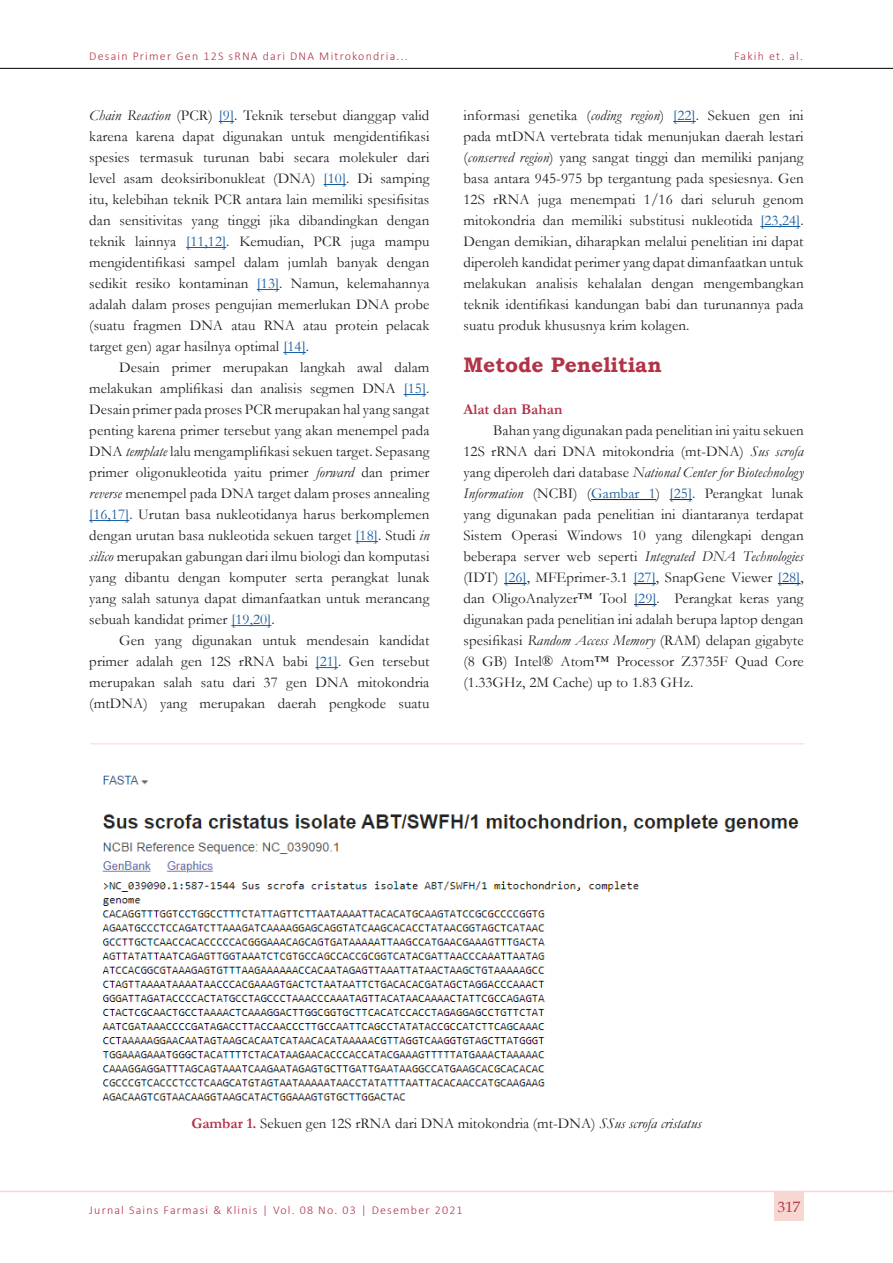
<style>
.page{position:relative;width:893px;height:1263px;background:#fff}
.page>*{position:absolute;margin:0;border:0;box-sizing:border-box;transform-origin:0 0}
.t1{font:700 21px "Bookman Old Style";color:#b23247}
.t2{font:15px/21px "Garamond";letter-spacing:.005em;color:#231f20;text-align:justify}
.t3{font:700 15px "Garamond";letter-spacing:.005em;color:#b23247}
.t4{font:15px "Book Antiqua";color:#b23247}
.t5{font:300 12px "Calibri";letter-spacing:.1em;color:#b23247}
.s1{font-style:italic}
.s2{color:#175d9e}
.s3{font-weight:700;color:#b23247}
</style>
<div class="page">
<hr style="left:0;top:1191px;width:893px;height:1px;background:#f8d6d2">
<div style="left:774px;top:1191px;width:30px;height:30px;background:#f8d6d2"></div>
<svg style="left:219px;top:121px;width:15px;height:1px"></svg>
<svg style="left:324px;top:184px;width:22px;height:1px"></svg>
<hr style="left:186px;top:247px;width:40px;height:1px;background:#175d9e">
<svg style="left:257px;top:289px;width:22px;height:1px"></svg>
<svg style="left:283px;top:352px;width:23px;height:1px"></svg>
<svg style="left:404px;top:394px;width:22px;height:1px"></svg>
<hr style="left:89px;top:520px;width:40px;height:1px;background:#175d9e">
<svg style="left:355px;top:541px;width:23px;height:1px"></svg>
<hr style="left:231px;top:625px;width:40px;height:1px;background:#175d9e">
<svg style="left:316px;top:667px;width:22px;height:1px"></svg>
<svg style="left:673px;top:121px;width:23px;height:1px"></svg>
<hr style="left:760px;top:226px;width:40px;height:1px;background:#175d9e">
<hr style="left:591px;top:499px;width:65px;height:1px;background:#231f20">
<svg style="left:670px;top:499px;width:22px;height:1px"></svg>
<svg style="left:504px;top:583px;width:23px;height:1px"></svg>
<svg style="left:633px;top:583px;width:23px;height:1px"></svg>
<svg style="left:778px;top:583px;width:22px;height:1px"></svg>
<svg style="left:634px;top:604px;width:23px;height:1px"></svg>
<hr style="left:0;top:68px;width:893px;height:1px;background:#231f20">
<img style="left:102px;top:775px;width:697px;height:326px">
<hr style="left:90px;top:743px;width:714px;height:1px;background:#f8d6d2">
<p class="t5" style="left:89px;top:49px;width:320px">Desain Primer Gen 12S sRNA dari DNA Mitrokondria...</p>
<p class="t5" style="left:734px;top:49px;width:70px">Fakih et. al.</p>
<p class="t2" style="left:89px;top:105px;width:342px"><span class="s1">Chain Reaction</span> (PCR) <span class="s2">[9]</span>. Teknik tersebut dianggap valid karena karena dapat digunakan untuk mengidentifikasi spesies termasuk turunan babi secara molekuler dari level asam deoksiribonukleat (DNA) <span class="s2">[10]</span>. Di samping itu, kelebihan teknik PCR antara lain memiliki spesifisitas dan sensitivitas yang tinggi jika dibandingkan dengan teknik lainnya <span class="s2">[11,12]</span>. Kemudian, PCR juga mampu mengidentifikasi sampel dalam jumlah banyak dengan sedikit resiko kontaminan <span class="s2">[13]</span>. Namun, kelemahannya adalah dalam proses pengujian memerlukan DNA probe (suatu fragmen DNA atau RNA atau protein pelacak target gen) agar hasilnya optimal <span class="s2">[14]</span>.</p>
<p class="t2" style="left:89px;top:357px;width:342px;text-indent:30px">Desain primer merupakan langkah awal dalam melakukan amplifikasi dan analisis segmen DNA <span class="s2">[15]</span>.<br>Desain primer pada proses PCR merupakan hal yang sangat penting karena primer tersebut yang akan menempel pada DNA <span class="s1">template</span> lalu mengamplifikasi sekuen target. Sepasang primer oligonukleotida yaitu primer <span class="s1">forward</span> dan primer <span class="s1">reverse</span> menempel pada DNA target dalam proses annealing <span class="s2">[16,17]</span>. Urutan basa nukleotidanya harus berkomplemen dengan urutan basa nukleotida sekuen target <span class="s2">[18]</span>. Studi <span class="s1">in silico</span> merupakan gabungan dari ilmu biologi dan komputasi yang dibantu dengan komputer serta perangkat lunak yang salah satunya dapat dimanfaatkan untuk merancang sebuah kandidat primer <span class="s2">[19,20]</span>.</p>
<p class="t2" style="left:89px;top:630px;width:342px;text-indent:30px">Gen yang digunakan untuk mendesain kandidat primer adalah gen 12S rRNA babi <span class="s2">[21]</span>. Gen tersebut merupakan salah satu dari 37 gen DNA mitokondria (mtDNA) yang merupakan daerah pengkode suatu</p>
<p class="t2" style="left:463px;top:105px;width:342px">informasi genetika (<span class="s1">coding region</span>) <span class="s2">[22]</span>. Sekuen gen ini pada mtDNA vertebrata tidak menunjukan daerah lestari (<span class="s1">conserved region</span>) yang sangat tinggi dan memiliki panjang basa antara 945-975 bp tergantung pada spesiesnya. Gen 12S rRNA juga menempati 1/16 dari seluruh genom mitokondria dan memiliki substitusi nukleotida <span class="s2">[23,24]</span>.<br>Dengan demikian, diharapkan melalui penelitian ini dapat diperoleh kandidat perimer yang dapat dimanfaatkan untuk melakukan analisis kehalalan dengan mengembangkan teknik identifikasi kandungan babi dan turunannya pada suatu produk khususnya krim kolagen.</p>
<p class="t1" style="left:463px;top:350px;width:200px">Metode Penelitian</p>
<p class="t3" style="left:463px;top:399px;width:100px">Alat dan Bahan</p>
<p class="t2" style="left:463px;top:420px;width:342px;text-indent:30px">Bahan yang digunakan pada penelitian ini yaitu sekuen 12S rRNA dari DNA mitokondria (mt-DNA) <span class="s1">Sus scrofa </span>yang diperoleh dari database <span class="s1">National Center for Biotechnology Information</span> (NCBI) (<span class="s2">Gambar 1</span>) <span class="s2">[25]</span>. Perangkat lunak yang digunakan pada penelitian ini diantaranya terdapat Sistem Operasi Windows 10 yang dilengkapi dengan beberapa server web seperti <span class="s1">Integrated DNA Technologies </span>(IDT) <span class="s2">[26]</span>, MFEprimer-3.1 <span class="s2">[27]</span>, SnapGene Viewer <span class="s2">[28]</span>, dan OligoAnalyzer™ Tool <span class="s2">[29]</span>. Perangkat keras yang digunakan pada penelitian ini adalah berupa laptop dengan spesifikasi <span class="s1">Random Access Memory</span> (RAM) delapan gigabyte (8 GB) Intel® Atom™ Processor Z3735F Quad Core (1.33GHz, 2M Cache) up to 1.83 GHz.</p>
<p class="t2" style="left:191px;top:1112px;width:511px"><span class="s3">Gambar 1.</span> Sekuen gen 12S rRNA dari DNA mitokondria (mt-DNA) <span class="s1">SSus scrofa cristatus</span></p>
<p class="t5" style="left:89px;top:1202px;width:375px">Jurnal Sains Farmasi &amp; Klinis | Vol. 08 No. 03 | Desember 2021</p>
<p class="t4" style="left:778px;top:1196px;width:24px">317</p>
</div>
